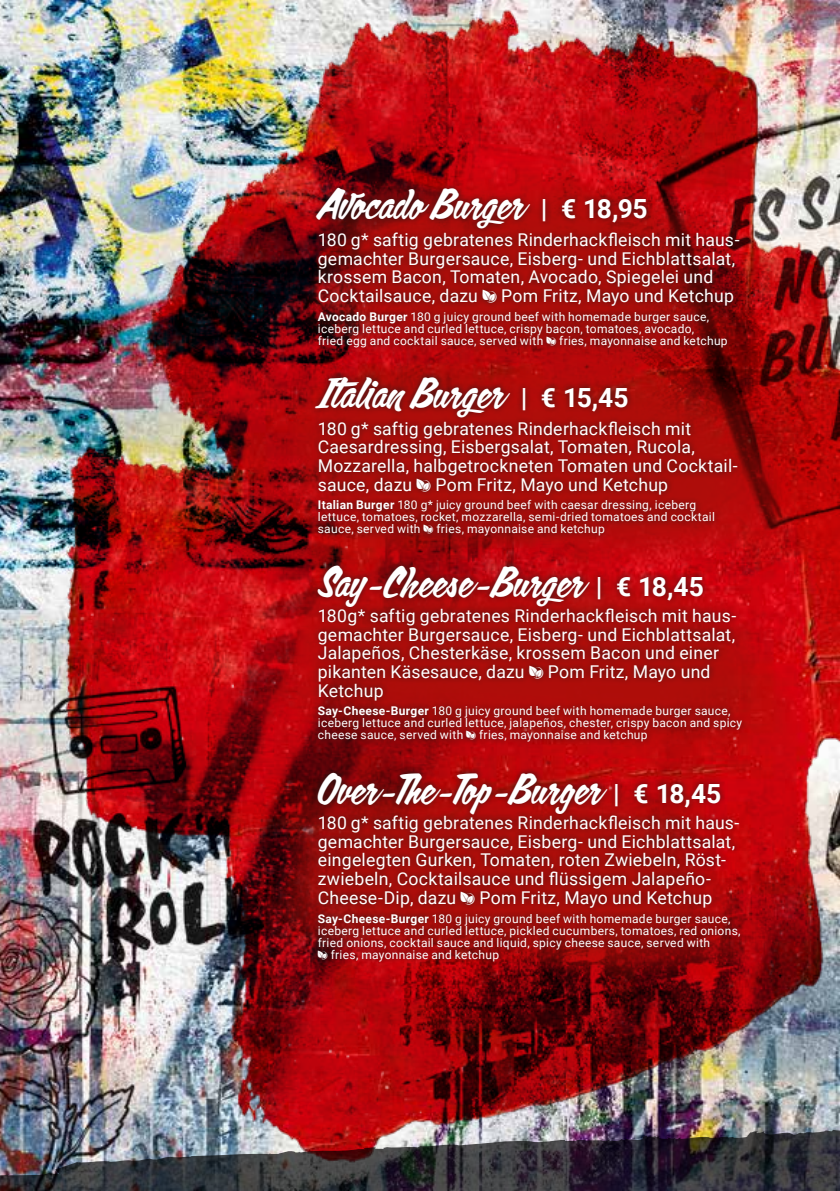
<style>
.page{position:relative;width:840px;height:1191px;background:#fff}
.page>*{position:absolute;margin:0;border:0;box-sizing:border-box;transform-origin:0 0}
.t1{font:39.6px "Calgary Script OT";letter-spacing:.01em;color:#fff}
.t2{font:17.6px/18.6px "Roboto";letter-spacing:.015em;color:#fff}
.t3{font:12px/12px "Roboto";letter-spacing:.025em;color:#fff}
.s1{font-family:"Roboto";font-weight:700;font-size:26.4px}
.s2{font-family:"Celona Pikto Extrablatt"}
.s3{font-weight:700}
</style>
<div class="page">
<img style="left:0;top:0;width:839px;height:1101px">
<img style="left:831px;top:0;width:8px;height:676px">
<img style="left:0;top:1101px;width:839px;height:90px">
<svg style="left:293px;top:173px;width:451px;height:178px;background:#87060d"></svg>
<svg style="left:255px;top:351px;width:547px;height:213px;background:#9e0508"></svg>
<svg style="left:255px;top:564px;width:547px;height:194px;background:#b9060d"></svg>
<svg style="left:254px;top:770px;width:511px;height:209px;background:#830309"></svg>
<div style="left:309px;top:181px;width:435px;height:172px;background:#1a1a18;opacity:.75"></div>
<div style="left:309px;top:371px;width:434px;height:171px;background:#1a1a18;opacity:.75"></div>
<div style="left:311px;top:766px;width:435px;height:201px;background:#1a1a18;opacity:.75"></div>
<div style="left:311px;top:559px;width:437px;height:189px;background:#1a1a18;opacity:.75"></div>
<h1 class="t1" style="left:317px;top:179px;width:331px">Avocado Burger <span class="s1">| € 18,95</span></h1>
<p class="t2" style="left:317px;top:230px;width:423px">180 g* saftig gebratenes Rinderhackfleisch mit haus&shy;gemachter Burgersauce, Eisberg- und Eichblattsalat, krossem Bacon, Tomaten, Avocado, Spiegelei und Cocktailsauce, dazu <span class="s2">V</span> Pom Fritz, Mayo und Ketchup</p>
<p class="t3" style="left:317px;top:310px;width:411px"><span class="s3">Avocado Burger</span> 180 g juicy ground beef with homemade burger sauce, iceberg lettuce and curled lettuce, crispy bacon, tomatoes, avocado,<br>fried egg and cocktail sauce, served with <span class="s2">V</span> fries, mayonnaise and ketchup</p>
<h1 class="t1" style="left:317px;top:368px;width:312px">Italian Burger <span class="s1">| € 15,45</span></h1>
<p class="t2" style="left:317px;top:418px;width:421px">180 g* saftig gebratenes Rinderhackfleisch mit Caesardressing, Eisbergsalat, Tomaten, Rucola, Mozzarella, halbgetrockneten Tomaten und Cocktail&shy;sauce, dazu <span class="s2">V</span> Pom Fritz, Mayo und Ketchup</p>
<p class="t3" style="left:317px;top:498px;width:398px"><span class="s3">Italian Burger</span> 180 g* juicy ground beef with caesar dressing, iceberg lettuce, tomatoes, rocket, mozzarella, semi-dried tomatoes and cocktail sauce, served with <span class="s2">V</span> fries, mayonnaise and ketchup</p>
<h1 class="t1" style="left:317px;top:556px;width:387px">Say-Cheese-Burger <span class="s1">| € 18,45</span></h1>
<p class="t2" style="left:317px;top:605px;width:420px">180g* saftig gebratenes Rinderhackfleisch mit haus&shy;gemachter Burgersauce, Eisberg- und Eichblattsalat, Jalapeños, Chesterkäse, krossem Bacon und einer pikanten Käsesauce, dazu <span class="s2">V</span> Pom Fritz, Mayo und Ketchup</p>
<p class="t3" style="left:317px;top:704px;width:425px"><span class="s3">Say-Cheese-Burger</span> 180 g juicy ground beef with homemade burger sauce, iceberg lettuce and curled lettuce, jalapeños, chester, crispy bacon and spicy cheese sauce, served with <span class="s2">V</span> fries, mayonnaise and ketchup</p>
<h1 class="t1" style="left:317px;top:763px;width:405px">Over-The-Top-Burger <span class="s1">| € 18,45</span></h1>
<p class="t2" style="left:317px;top:813px;width:423px">180 g* saftig gebratenes Rinderhackfleisch mit haus&shy;gemachter Burgersauce, Eisberg- und Eichblattsalat, eingelegten Gurken, Tomaten, roten Zwiebeln, Röst&shy;zwiebeln, Cocktailsauce und flüssigem Jalapeño-Cheese-Dip, dazu <span class="s2">V</span> Pom Fritz, Mayo und Ketchup</p>
<p class="t3" style="left:317px;top:911px;width:424px"><span class="s3">Say-Cheese-Burger</span> 180 g juicy ground beef with homemade burger sauce, iceberg lettuce and curled lettuce, pickled cucumbers, tomatoes, red onions, fried onions, cocktail sauce and liquid, spicy cheese sauce, served with<br><span class="s2">V</span> fries, mayonnaise and ketchup</p>
</div>
